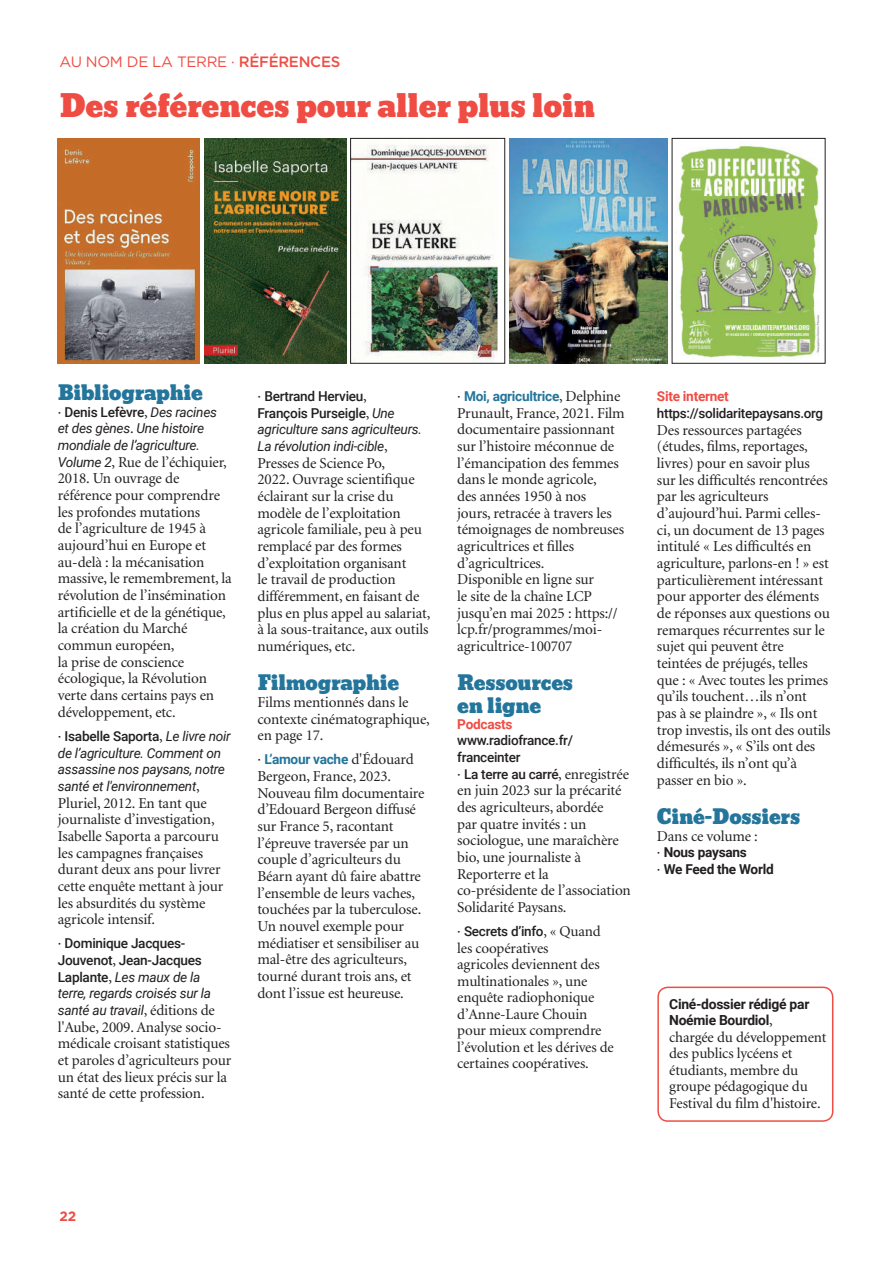
<style>
.page{position:relative;width:893px;height:1263px;background:#fff}
.page>*{position:absolute;margin:0;border:0;box-sizing:border-box;transform-origin:0 0}
.t1{font:30px "Bevan";letter-spacing:-.01em;color:#ef4d44}
.t2{font:19.65px/22.6px "Bevan";letter-spacing:-.01em;color:#23759b}
.t3{font:15.15px/16.6px "Minion";letter-spacing:-.01em;color:#231f20}
.t4{font:15px/16.5px "Minion";letter-spacing:-.01em;color:#231f20}
.t5{font:15px "Gotham";letter-spacing:-.02em;color:#ef4d44}
.t6{font:700 13.8px/16.5px "Roboto";letter-spacing:-.02em;color:#231f20}
.t7{font:italic 13.65px/16.6px "Roboto";letter-spacing:-.02em;color:#231f20}
.t8{font:700 13.65px "Roboto";letter-spacing:-.02em;color:#23759b}
.t9{font:700 13.65px/16.6px "Roboto";letter-spacing:-.02em;color:#231f20}
.t10{font:700 13.65px "Roboto";letter-spacing:-.02em;color:#ef4d44}
.t11{font:500 13.5px/16.6px "Roboto";letter-spacing:-.02em;color:#231f20}
.t12{font:700 13.5px "Gotham";color:#ef4d44}
.s1{font-weight:500}
.s2{font-family:"Minion";font-style:normal;font-size:15px}
.s3{font-weight:500;font-style:normal}
.s4{font-family:"Minion";font-style:normal;font-size:15.15px}
.s5{font-family:"Roboto";font-style:italic;font-size:13.65px}
.s6{font-family:"Minion";font-weight:400;font-size:15.15px;color:#231f20}
.s7{font-family:"Minion";font-weight:400;font-size:15.15px}
.s8{font-family:"Minion";font-weight:400;font-size:15px}
</style>
<div class="page">
<div style="left:657px;top:986px;width:176px;height:136px;border:2px solid #ef4d44;border-radius:10px"></div>
<img style="left:675px;top:146px;width:145px;height:213px">
<img style="left:352px;top:144px;width:146px;height:217px">
<div style="left:350px;top:138px;width:155px;height:225px;border:1px solid #231f20"></div>
<img style="left:57px;top:138px;width:143px;height:225px">
<img style="left:204px;top:138px;width:143px;height:225px">
<img style="left:509px;top:138px;width:158px;height:226px">
<p class="t5" style="left:60px;top:53px;width:282px">AU NOM DE LA TERRE · <span class="s1">RÉFÉRENCES</span></p>
<h1 class="t1" style="left:60px;top:82px;width:537px">Des références pour aller plus loin</h1>
<p class="t2" style="left:58px;top:382px;width:146px">Bibliographie</p>
<p class="t7" style="left:58px;top:403px;width:161px"><span class="s2">·</span> <span class="s3">Denis Lefèvre</span><span class="s4">,</span> Des racines et des gènes<span class="s4">.</span> Une histoire mondiale de l’agriculture.</p>
<p class="t3" style="left:58px;top:454px;width:175px"><span class="s5">Volume 2</span>, Rue de l’échiquier,<br>2018. Un ouvrage de référence pour comprendre les profondes mutations<br>de l’agriculture de 1945 à aujourd’hui en Europe et au-delà : la mécanisation massive, le remembrement, la révolution de l’insémination artificielle et de la génétique, la création du Marché commun européen,<br>la prise de conscience écologique, la Révolution verte dans certains pays en développement, etc.</p>
<p class="t7" style="left:58px;top:727px;width:174px"><span class="s4">·</span> <span class="s3">Isabelle Saporta</span><span class="s4">,</span> Le livre noir de l’agriculture. Comment on assassine nos paysans, notre santé et l'environnement<span class="s4">,</span></p>
<p class="t3" style="left:58px;top:795px;width:167px">Pluriel, 2012. En tant que journaliste d’investigation,<br>Isabelle Saporta a parcouru les campagnes françaises durant deux ans pour livrer cette enquête mettant à jour les absurdités du système agricole intensif.</p>
<p class="t7" style="left:58px;top:935px;width:159px"><span class="s4">·</span> <span class="s3">Dominique Jacques-<br>Jouvenot</span><span class="s4">,</span> <span class="s3">Jean-Jacques<br>Laplante</span><span class="s4">,</span> Les maux de la terre, regards croisés sur la santé au travail<span class="s4">, éditions de</span></p>
<p class="t3" style="left:58px;top:1019px;width:175px">l'Aube, 2009. Analyse socio&shy;médicale croisant statistiques et paroles d’agriculteurs pour un état des lieux précis sur la santé de cette profession.</p>
<p class="t7" style="left:258px;top:387px;width:166px"><span class="s4">·</span> <span class="s3">Bertrand Hervieu</span><span class="s4">,<br></span><span class="s3">François Purseigle</span><span class="s4">,</span> Une agriculture sans agriculteurs.<br>La révolution indi-cible<span class="s4">,</span></p>
<p class="t3" style="left:258px;top:455px;width:174px">Presses de Science Po,<br>2022. Ouvrage scientifique éclairant sur la crise du modèle de l’exploitation agricole familiale, peu à peu remplacé par des formes d’exploitation organisant<br>le travail de production différemment, en faisant de plus en plus appel au salariat, à la sous-traitance, aux outils numériques, etc.</p>
<p class="t2" style="left:258px;top:672px;width:143px">Filmographie</p>
<p class="t3" style="left:258px;top:694px;width:174px">Films mentionnés dans le contexte cinématographique, en page 17.</p>
<p class="t8" style="left:258px;top:750px;width:158px"><span class="s6">·</span> L’amour vache <span class="s6">d'Édouard</span></p>
<p class="t3" style="left:258px;top:768px;width:168px">Bergeon, France, 2023.<br>Nouveau film documentaire d’Edouard Bergeon diffusé sur France 5, racontant l’épreuve traversée par un couple d’agriculteurs du<br>Béarn ayant dû faire abattre l’ensemble de leurs vaches, touchées par la tuberculose.<br>Un nouvel exemple pour médiatiser et sensibiliser au mal-être des agriculteurs, tourné durant trois ans, et dont l’issue est heureuse.</p>
<p class="t8" style="left:457px;top:386px;width:165px"><span class="s6">·</span> Moi, agricultrice<span class="s6">, Delphine</span></p>
<p class="t3" style="left:457px;top:405px;width:169px">Prunault, France, 2021. Film documentaire passionnant sur l’histoire méconnue de l’émancipation des femmes dans le monde agricole,<br>des années 1950 à nos<br>jours, retracée à travers les témoignages de nombreuses agricultrices et filles d’agricultrices.<br>Disponible en ligne sur<br>le site de la chaîne LCP jusqu’en mai 2025 : https:// lcp.fr/programmes/moi&shy;agricultrice-100707</p>
<p class="t2" style="left:457px;top:672px;width:117px">Ressources en ligne</p>
<p class="t10" style="left:457px;top:714px;width:57px">Podcasts</p>
<p class="t11" style="left:457px;top:732px;width:173px">www.radiofrance.fr/ franceinter<br><span class="s7">·</span> La terre au carré<span class="s7">, enregistrée</span></p>
<p class="t3" style="left:457px;top:783px;width:175px">en juin 2023 sur la précarité des agriculteurs, abordée<br>par quatre invités : un sociologue, une maraîchère bio, une journaliste à<br>Reporterre et la co-présidente de l’association<br>Solidarité Paysans.</p>
<p class="t11" style="left:457px;top:922px;width:145px"><span class="s7">·</span> Secrets d’info<span class="s8">, « Quand</span></p>
<p class="t4" style="left:457px;top:940px;width:158px">les coopératives<br>agricoles deviennent des multinationales », une enquête radiophonique d’Anne-Laure Chouin pour mieux comprendre l’évolution et les dérives de certaines coopératives.</p>
<p class="t10" style="left:657px;top:387px;width:73px">Site internet</p>
<p class="t11" style="left:657px;top:404px;width:168px">https://solidaritepaysans.org</p>
<p class="t3" style="left:657px;top:422px;width:175px">Des ressources partagées (études, films, reportages, livres) pour en savoir plus sur les difficultés rencontrées par les agriculteurs d’aujourd’hui. Parmi celles&shy;ci, un document de 13 pages intitulé « Les difficultés en agriculture, parlons-en ! » est particulièrement intéressant pour apporter des éléments de réponses aux questions ou remarques récurrentes sur le sujet qui peuvent être teintées de préjugés, telles que : « Avec toutes les primes qu’ils touchent…ils n’ont<br>pas à se plaindre », « Ils ont trop investis, ils ont des outils démesurés », « S’ils ont des difficultés, ils n’ont qu’à passer en bio ».</p>
<p class="t2" style="left:657px;top:805px;width:145px">Ciné-Dossiers</p>
<p class="t3" style="left:657px;top:828px;width:102px">Dans ce volume :</p>
<p class="t9" style="left:657px;top:843px;width:118px"><span class="s7">·</span> Nous paysans<br><span class="s7">·</span> We Feed the World</p>
<p class="t6" style="left:669px;top:995px;width:142px">Ciné-dossier rédigé par<br>Noémie Bourdiol<span class="s8">,</span></p>
<p class="t4" style="left:669px;top:1029px;width:159px">chargée du développement des publics lycéens et étudiants, membre du groupe pédagogique du<br>Festival du film d'histoire.</p>
<p class="t12" style="left:60px;top:1208px;width:18px">22</p>
</div>
